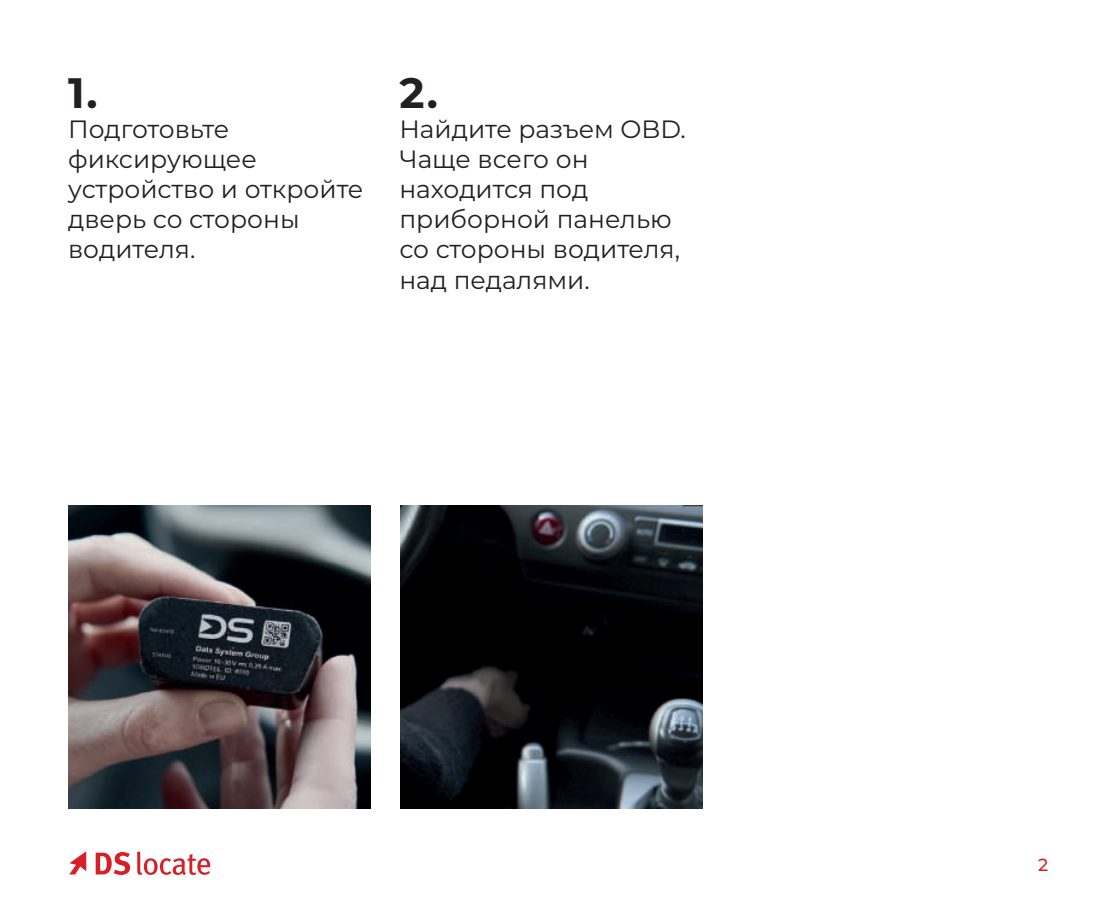
<style>
.page{position:relative;width:1099px;height:922px;background:#fff}
.page>*{position:absolute;margin:0;border:0;box-sizing:border-box;transform-origin:0 0}
.t1{font:700 42.5px "Montserrat";color:#231f20}
.t2{font:25px/30px "Montserrat";color:#231f20}
.t3{font:500 17.5px "Montserrat";color:#d61f26}
</style>
<div class="page">
<img style="left:68px;top:505px;width:303px;height:302px">
<img style="left:400px;top:505px;width:302px;height:302px">
<svg style="left:69px;top:851px;width:17px;height:23px"></svg>
<svg style="left:96px;top:852px;width:34px;height:22px"></svg>
<svg style="left:137px;top:851px;width:73px;height:23px"></svg>
<h1 class="t1" style="left:68px;top:62px;width:31px">1.</h1>
<p class="t2" style="left:68px;top:113px;width:297px">Подготовьте фиксирующее устройство и откройте дверь со стороны водителя.</p>
<h1 class="t1" style="left:399px;top:63px;width:40px">2.</h1>
<p class="t2" style="left:399px;top:114px;width:288px">Найдите разъем OBD.<br>Чаще всего он находится под приборной панелью со стороны водителя, над педалями.</p>
<p class="t3" style="left:1038px;top:852px;width:12px">2</p>
</div>
